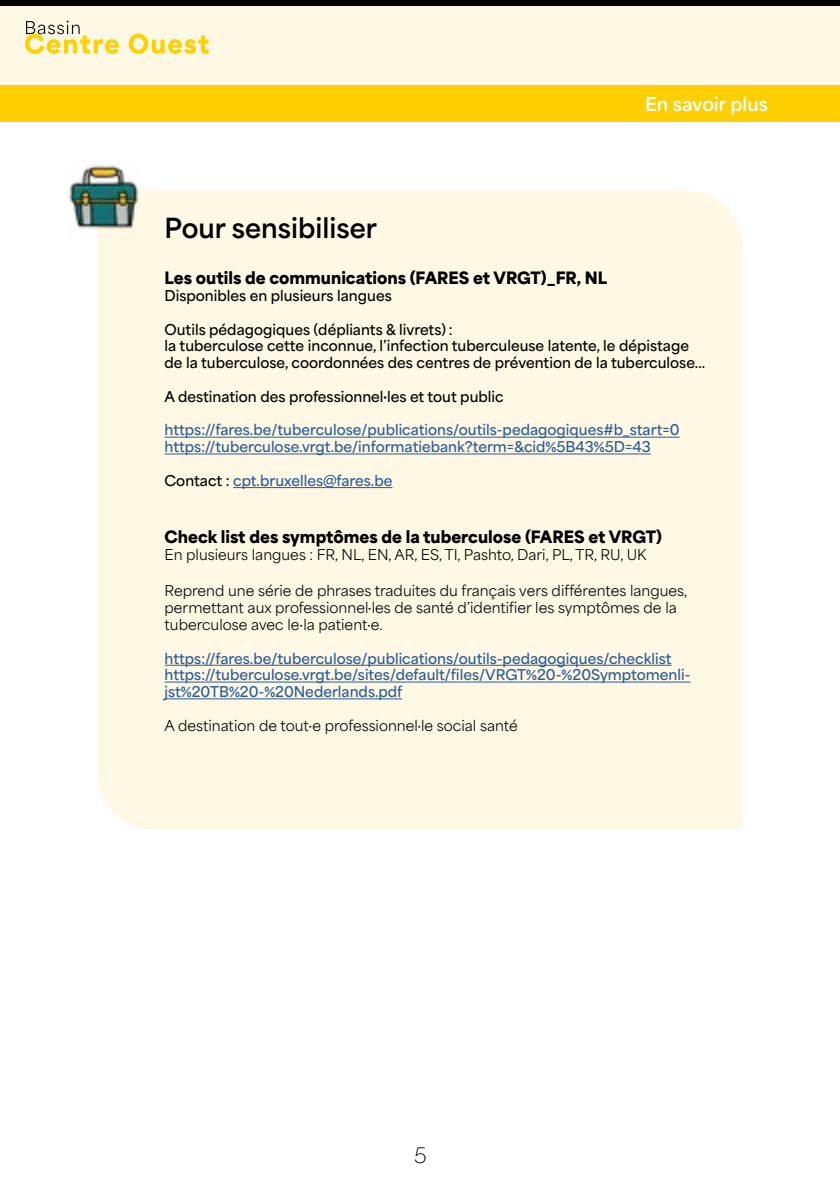
<style>
.page{position:relative;width:840px;height:1191px;background:#fff}
.page>*{position:absolute;margin:0;border:0;box-sizing:border-box;transform-origin:0 0}
.t1{font:700 26px "Area Normal";color:#000}
.t2{font:100 20px "Area Normal";color:#000}
.t3{font:700 18px "Area Normal";color:#fff}
.t4{font:900 16px "Area Normal";color:#000}
.t5{font:600 14px/16.8px "Area Normal";color:#275b9b}
.t6{font:14px/16.8px "Area Normal";color:#000}
.t7{font:600 14px/16.8px "Area Normal";color:#000}
.s1{color:#000}
</style>
<div class="page">
<div style="left:0;top:6px;width:839px;height:79px;background:#fff8e4"></div>
<div style="left:0;top:0;width:839px;height:6px;background:#000"></div>
<div style="left:0;top:85px;width:839px;height:36px;background:#ffd001"></div>
<svg style="left:25px;top:21px;width:183px;height:33px"></svg>
<div style="left:98px;top:190px;width:644px;height:639px;background:#fff8e4"></div>
<img style="left:69px;top:165px;width:72px;height:69px">
<hr style="left:164px;top:437px;width:515px;height:1px;background:#275b9b">
<hr style="left:164px;top:453px;width:486px;height:1px;background:#275b9b">
<hr style="left:233px;top:487px;width:159px;height:1px;background:#275b9b">
<hr style="left:164px;top:665px;width:507px;height:1px;background:#275b9b">
<hr style="left:164px;top:681px;width:526px;height:1px;background:#275b9b">
<hr style="left:164px;top:698px;width:238px;height:1px;background:#275b9b">
<p class="t3" style="left:645px;top:87px;width:124px">En savoir plus</p>
<h1 class="t1" style="left:164px;top:204px;width:214px">Pour sensibiliser</h1>
<p class="t4" style="left:164px;top:263px;width:444px">Les outils de communications (FARES et VRGT)_FR, NL</p>
<p class="t7" style="left:164px;top:286px;width:228px">Disponibles en plusieurs langues</p>
<p class="t7" style="left:164px;top:319px;width:542px">Outils pédagogiques (dépliants &amp; livrets) :<br>la tuberculose cette inconnue, l’infection tuberculeuse latente, le dépistage de la tuberculose, coordonnées des centres de prévention de la tuberculose...</p>
<p class="t7" style="left:164px;top:386px;width:340px">A destination des professionnel·les et tout public</p>
<p class="t5" style="left:164px;top:420px;width:516px">https://fares.be/tuberculose/publications/outils-pedagogiques#b_start=0 https://tuberculose.vrgt.be/informatiebank?term=&amp;cid%5B43%5D=43</p>
<p class="t5" style="left:164px;top:470px;width:229px"><span class="s1">Contact :</span> cpt.bruxelles@fares.be</p>
<p class="t4" style="left:164px;top:522px;width:498px">Check list des symptômes de la tuberculose (FARES et VRGT)</p>
<p class="t6" style="left:164px;top:545px;width:483px">En plusieurs langues : FR, NL, EN, AR, ES, TI, Pashto, Dari, PL, TR, RU, UK</p>
<p class="t6" style="left:164px;top:581px;width:523px">Reprend une série de phrases traduites du français vers différentes langues, permettant aux professionnel·les de santé d’identifier les symptômes de la tuberculose avec le·la patient·e.</p>
<p class="t5" style="left:164px;top:648px;width:527px">https://fares.be/tuberculose/publications/outils-pedagogiques/checklist https://tuberculose.vrgt.be/sites/default/files/VRGT%20-%20Symptomenli&shy;jst%20TB%20-%20Nederlands.pdf</p>
<p class="t6" style="left:164px;top:715px;width:354px">A destination de tout·e professionnel·le social santé</p>
<h2 class="t2" style="left:414px;top:1138px;width:14px">5</h2>
</div>
